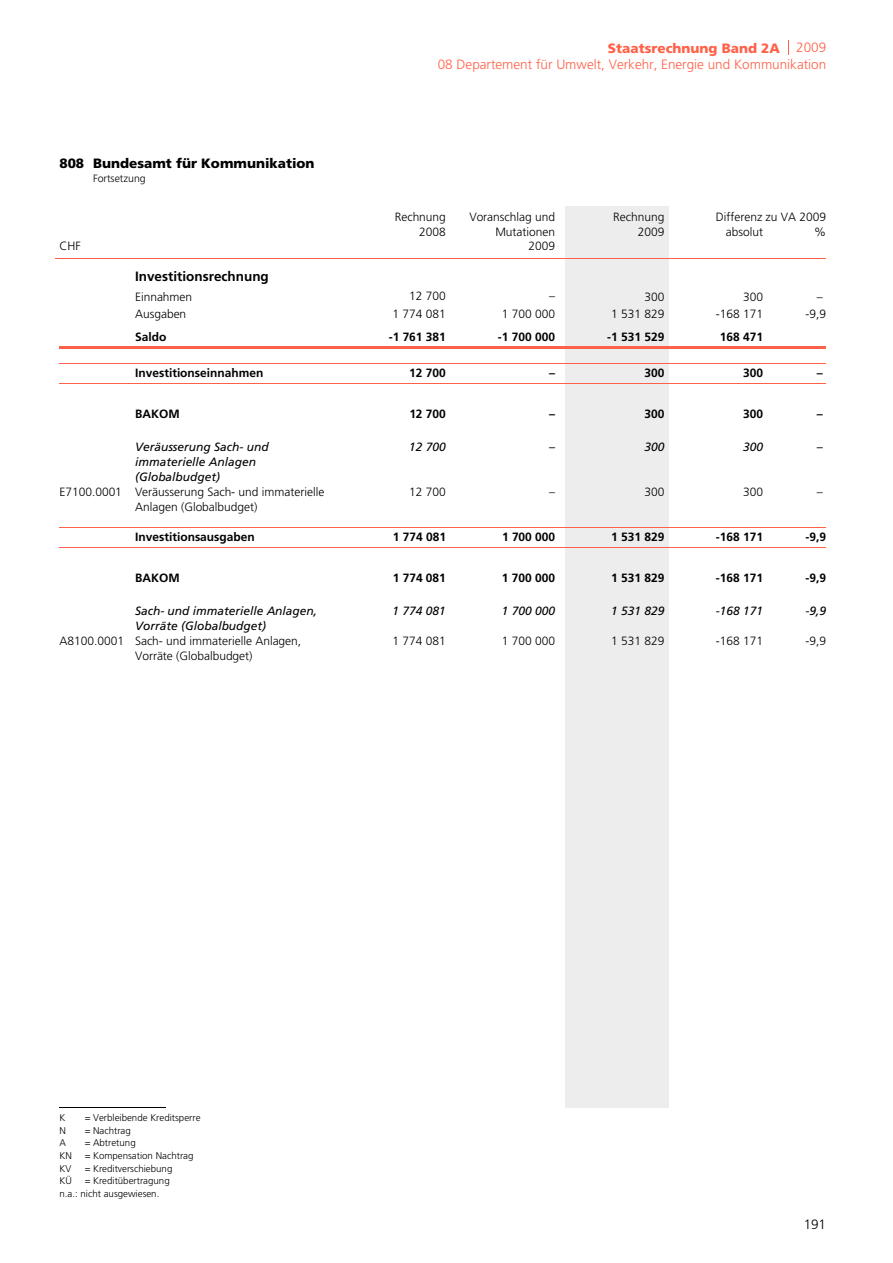
<style>
.page{position:relative;width:893px;height:1263px;background:#fff}
.page>*{position:absolute;margin:0;border:0;box-sizing:border-box;transform-origin:0 0}
.t1{font:300 13.5px/16.2px "Frutiger";color:#ff6048;text-align:right}
.t2{font:900 13.5px "Frutiger";color:#000}
.t3{font:700 13.5px "Frutiger";color:#000}
.t4{font:300 13.5px "Frutiger";color:#000}
.t5{font:300 12px/15px "Frutiger";color:#000}
.t6{font:700 12px "Frutiger";color:#000}
.t7{font:italic 12px/15px "Frutiger";color:#000}
.t8{font:300 10.5px "Frutiger";color:#000}
.t9{font:300 9.75px/12.6px "Frutiger";color:#000}
.s1{font-weight:900}
</style>
<div class="page">
<div style="left:566px;top:206px;width:103px;height:901px;background:#ededee"></div>
<svg style="left:788px;top:40px;width:1px;height:15px"></svg>
<hr style="left:55px;top:258px;width:771px;height:1px;background:#ff6048">
<hr style="left:59px;top:346px;width:767px;height:3px;background:#ff6048">
<hr style="left:59px;top:363px;width:767px;height:1px;background:#ff6048">
<hr style="left:59px;top:527px;width:767px;height:1px;background:#ff6048">
<hr style="left:59px;top:383px;width:767px;height:1px;background:#ff6048">
<hr style="left:59px;top:548px;width:767px;height:1px;background:#ff6048">
<hr style="left:59px;top:1107px;width:107px;height:1px;background:#000">
<p class="t2" style="left:59px;top:158px;width:257px">808 Bundesamt für Kommunikation</p>
<p class="t8" style="left:93px;top:174px;width:54px">Fortsetzung</p>
<p class="t5" style="left:59px;top:240px;width:23px">CHF</p>
<p class="t1" style="left:438px;top:41px;width:390px"><span class="s1">Staatsrechnung Band 2A</span> 2009<br>08 Departement für Umwelt, Verkehr, Energie und Kommunikation</p>
<p class="t5" style="left:395px;top:210px;width:53px">Rechnung</p>
<p class="t5" style="left:469px;top:210px;width:87px;text-align:right">Voranschlag und<br>Mutationen</p>
<p class="t5" style="left:419px;top:225px;width:28px">2008</p>
<p class="t5" style="left:528px;top:240px;width:28px">2009</p>
<p class="t5" style="left:613px;top:210px;width:53px">Rechnung</p>
<p class="t5" style="left:638px;top:225px;width:28px">2009</p>
<p class="t5" style="left:726px;top:210px;width:102px;text-indent:-10px">Differenz zu VA 2009 absolut</p>
<p class="t5" style="left:814px;top:225px;width:13px">%</p>
<p class="t3" style="left:135px;top:271px;width:135px">Investitionsrechnung</p>
<p class="t5" style="left:135px;top:290px;width:59px">Einnahmen</p>
<p class="t5" style="left:409px;top:290px;width:38px">12 700</p>
<p class="t5" style="left:549px;top:290px;width:7px">–</p>
<p class="t5" style="left:644px;top:290px;width:21px">300</p>
<p class="t5" style="left:743px;top:290px;width:21px">300</p>
<p class="t5" style="left:817px;top:290px;width:7px">–</p>
<p class="t5" style="left:135px;top:307px;width:53px">Ausgaben</p>
<p class="t5" style="left:393px;top:307px;width:55px">1 774 081</p>
<p class="t5" style="left:716px;top:307px;width:49px">-168 171</p>
<p class="t5" style="left:502px;top:307px;width:55px">1 700 000</p>
<p class="t5" style="left:611px;top:307px;width:55px">1 531 829</p>
<p class="t5" style="left:805px;top:307px;width:22px">-9,9</p>
<p class="t6" style="left:135px;top:332px;width:33px">Saldo</p>
<p class="t6" style="left:389px;top:332px;width:59px">-1 761 381</p>
<p class="t6" style="left:498px;top:332px;width:59px">-1 700 000</p>
<p class="t6" style="left:720px;top:332px;width:45px">168 471</p>
<p class="t6" style="left:607px;top:332px;width:59px">-1 531 529</p>
<p class="t6" style="left:135px;top:368px;width:130px">Investitionseinnahmen</p>
<p class="t6" style="left:409px;top:368px;width:38px">12 700</p>
<p class="t6" style="left:549px;top:368px;width:7px">–</p>
<p class="t6" style="left:644px;top:368px;width:21px">300</p>
<p class="t6" style="left:743px;top:368px;width:21px">300</p>
<p class="t6" style="left:817px;top:368px;width:7px">–</p>
<p class="t6" style="left:135px;top:409px;width:46px">BAKOM</p>
<p class="t6" style="left:409px;top:409px;width:38px">12 700</p>
<p class="t6" style="left:549px;top:409px;width:7px">–</p>
<p class="t6" style="left:644px;top:409px;width:21px">300</p>
<p class="t6" style="left:743px;top:409px;width:21px">300</p>
<p class="t6" style="left:817px;top:409px;width:7px">–</p>
<p class="t7" style="left:135px;top:440px;width:135px">Veräusserung Sach- und immaterielle Anlagen (Globalbudget)</p>
<p class="t7" style="left:409px;top:440px;width:38px">12 700</p>
<p class="t7" style="left:743px;top:440px;width:21px">300</p>
<p class="t7" style="left:817px;top:440px;width:7px">–</p>
<p class="t7" style="left:549px;top:440px;width:7px">–</p>
<p class="t7" style="left:644px;top:440px;width:21px">300</p>
<p class="t5" style="left:135px;top:485px;width:191px;text-indent:-76px">E7100.0001 Veräusserung Sach- und immaterielle<br>Anlagen (Globalbudget)</p>
<p class="t5" style="left:409px;top:485px;width:38px">12 700</p>
<p class="t5" style="left:743px;top:485px;width:21px">300</p>
<p class="t5" style="left:817px;top:485px;width:7px">–</p>
<p class="t5" style="left:549px;top:485px;width:7px">–</p>
<p class="t5" style="left:644px;top:485px;width:21px">300</p>
<p class="t6" style="left:135px;top:532px;width:121px">Investitionsausgaben</p>
<p class="t6" style="left:393px;top:532px;width:55px">1 774 081</p>
<p class="t6" style="left:502px;top:532px;width:55px">1 700 000</p>
<p class="t6" style="left:611px;top:532px;width:55px">1 531 829</p>
<p class="t6" style="left:716px;top:532px;width:49px">-168 171</p>
<p class="t6" style="left:805px;top:532px;width:22px">-9,9</p>
<p class="t6" style="left:135px;top:573px;width:46px">BAKOM</p>
<p class="t6" style="left:393px;top:573px;width:55px">1 774 081</p>
<p class="t6" style="left:502px;top:573px;width:55px">1 700 000</p>
<p class="t6" style="left:611px;top:573px;width:55px">1 531 829</p>
<p class="t6" style="left:716px;top:573px;width:49px">-168 171</p>
<p class="t6" style="left:805px;top:573px;width:22px">-9,9</p>
<p class="t7" style="left:135px;top:605px;width:184px">Sach- und immaterielle Anlagen,<br>Vorräte (Globalbudget)</p>
<p class="t7" style="left:393px;top:605px;width:55px">1 774 081</p>
<p class="t7" style="left:716px;top:605px;width:49px">-168 171</p>
<p class="t7" style="left:805px;top:605px;width:22px">-9,9</p>
<p class="t7" style="left:502px;top:605px;width:55px">1 700 000</p>
<p class="t7" style="left:611px;top:605px;width:55px">1 531 829</p>
<p class="t5" style="left:135px;top:635px;width:168px;text-indent:-76px">A8100.0001 Sach- und immaterielle Anlagen,<br>Vorräte (Globalbudget)</p>
<p class="t5" style="left:393px;top:634px;width:55px">1 774 081</p>
<p class="t5" style="left:716px;top:634px;width:49px">-168 171</p>
<p class="t5" style="left:805px;top:634px;width:22px">-9,9</p>
<p class="t5" style="left:502px;top:634px;width:55px">1 700 000</p>
<p class="t5" style="left:611px;top:634px;width:55px">1 531 829</p>
<p class="t9" style="left:59px;top:1112px;width:7px">K</p>
<p class="t9" style="left:85px;top:1112px;width:117px">= Verbleibende Kreditsperre</p>
<p class="t9" style="left:85px;top:1137px;width:110px">= Abtretung<br>= Kompensation Nachtrag = Kreditverschiebung<br>= Kreditübertragung</p>
<p class="t9" style="left:59px;top:1125px;width:8px">N</p>
<p class="t9" style="left:85px;top:1125px;width:48px">= Nachtrag</p>
<p class="t9" style="left:59px;top:1137px;width:101px">A<br>KN<br>KV<br>KÜ<br>n.a.: nicht ausgewiesen.</p>
<p class="t4" style="left:804px;top:1219px;width:24px">191</p>
</div>
